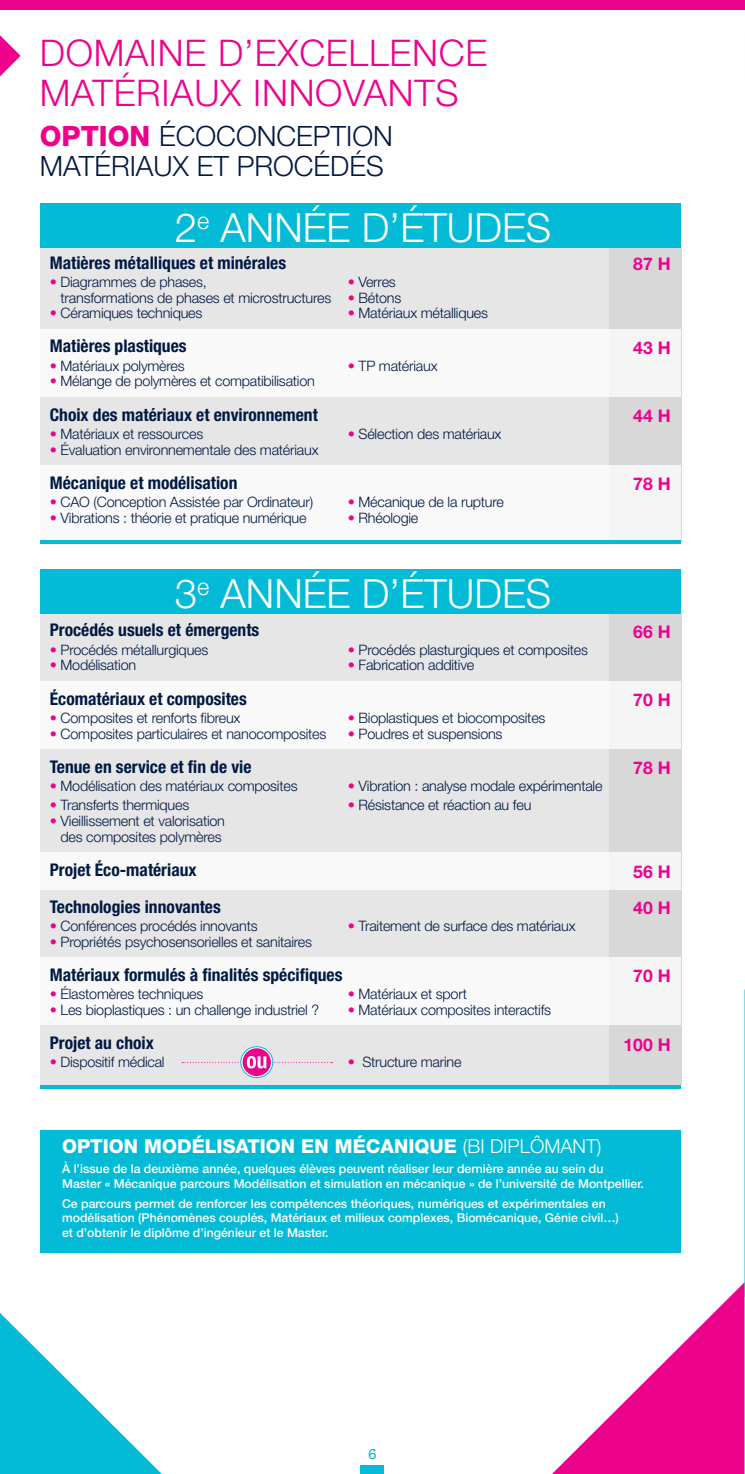
<style>
.page{position:relative;width:745px;height:1474px;background:#fff}
.page>*{position:absolute;margin:0;border:0;box-sizing:border-box;transform-origin:0 0}
.t1{font:300 40.25px "Helvetica Neue LT Std";color:#fff}
.t2{font:300 36.75px/40.2px "Helvetica Neue LT Std";letter-spacing:.02em;color:#ed028c}
.t3{font:300 28px/29.8px "Helvetica Neue LT Std";color:#001942}
.t4{font:800 19.25px "Helvetica Neue LT Std";color:#fff}
.t5{font:700 condensed 17.5px "Helvetica Neue LT Std";color:#001942}
.t6{font:700 17.5px "Helvetica Neue LT Std";color:#ed028c}
.t7{font:600 15.75px "Archer";color:#03bbd7}
.t8{font:300 14.35px/15.8px "Helvetica Neue LT Std";letter-spacing:-.015em;color:#001942}
.t9{font:500 12.25px/14.9px "Helvetica Neue LT Std";color:#fff}
.s1{font-weight:800;color:#ed028c}
.s2{color:#ed028c}
.s3{font-weight:300}
</style>
<div class="page">
<div style="left:0;top:0;width:744px;height:10px;background:#ed028c"></div>
<div style="left:360px;top:1464px;width:24px;height:9px;background:#03bbd7"></div>
<hr style="left:744px;top:989px;width:1px;height:307px;background:#03bbd7">
<div style="left:41px;top:204px;width:640px;height:338px;background:#e7e6e7"></div>
<div style="left:608px;top:247px;width:73px;height:295px;background:#d8d8d9"></div>
<div style="left:41px;top:329px;width:640px;height:68px;background:#fff"></div>
<div style="left:41px;top:465px;width:640px;height:75px;background:#fff"></div>
<hr style="left:41px;top:540px;width:640px;height:4px;background:#03bbd7">
<svg style="left:41px;top:1084px;width:640px;height:4px;background:#3bc5da"></svg>
<div style="left:41px;top:602px;width:640px;height:482px;background:#e7e6e7"></div>
<div style="left:608px;top:614px;width:73px;height:470px;background:#d8d8d9"></div>
<div style="left:41px;top:681px;width:640px;height:68px;background:#fff"></div>
<div style="left:41px;top:852px;width:640px;height:37px;background:#fff"></div>
<div style="left:41px;top:957px;width:640px;height:68px;background:#fff"></div>
<div style="left:41px;top:1130px;width:640px;height:122px;background:#03bbd7"></div>
<div style="left:41px;top:569px;width:640px;height:45px;background:#03bbd7"></div>
<div style="left:41px;top:203px;width:640px;height:44px;background:#03bbd7"></div>
<svg style="left:0;top:35px;width:21px;height:41px"></svg>
<svg style="left:241px;top:1046px;width:31px;height:31px"></svg>
<div style="left:240px;top:1046px;width:33px;height:31px;border:1px solid #03bbd7;border-radius:50%"></div>
<div style="left:242px;top:1048px;width:29px;height:28px;background:#ed028c;border-radius:50%"></div>
<svg style="left:182px;top:1056px;width:150px;height:12px"></svg>
<svg style="left:553px;top:1283px;width:191px;height:190px"></svg>
<svg style="left:0;top:1313px;width:161px;height:160px"></svg>
<h2 class="t2" style="left:40px;top:32px;width:448px">DOMAINE D’EXCELLENCE<br>MATÉRIAUX INNOVANTS</h2>
<h3 class="t3" style="left:40px;top:120px;width:354px"><span class="s1">OPTION</span> ÉCOCONCEPTION<br>MATÉRIAUX ET PROCÉDÉS</h3>
<h1 class="t1" style="left:175px;top:203px;width:378px">2<sup>e</sup> ANNÉE D’ÉTUDES</h1>
<p class="t5" style="left:50px;top:252px;width:238px">Matières métalliques et minérales</p>
<p class="t6" style="left:633px;top:253px;width:39px">87 H</p>
<p class="t8" style="left:50px;top:273px;width:158px"><span class="s2">•</span> Diagrammes de phases,</p>
<p class="t8" style="left:61px;top:273px;width:342px;text-indent:287px"><span class="s2">•</span> Verres transformations de phases et microstructures <span class="s2">•</span> Bétons</p>
<p class="t8" style="left:50px;top:305px;width:154px"><span class="s2">•</span> Céramiques techniques</p>
<p class="t8" style="left:347px;top:305px;width:142px"><span class="s2">•</span> Matériaux métalliques</p>
<p class="t5" style="left:50px;top:335px;width:138px">Matières plastiques</p>
<p class="t6" style="left:633px;top:337px;width:39px">43 H</p>
<p class="t8" style="left:50px;top:357px;width:136px"><span class="s2">•</span> Matériaux polymères</p>
<p class="t8" style="left:347px;top:357px;width:91px"><span class="s2">•</span> TP matériaux</p>
<p class="t8" style="left:50px;top:373px;width:266px"><span class="s2">•</span> Mélange de polymères et compatibilisation</p>
<p class="t5" style="left:50px;top:404px;width:269px">Choix des matériaux et environnement</p>
<p class="t6" style="left:633px;top:405px;width:39px">44 H</p>
<p class="t8" style="left:50px;top:425px;width:155px"><span class="s2">•</span> Matériaux et ressources</p>
<p class="t8" style="left:347px;top:425px;width:155px"><span class="s2">•</span> Sélection des matériaux</p>
<p class="t8" style="left:50px;top:441px;width:270px"><span class="s2">•</span> Évaluation environnementale des matériaux</p>
<p class="t5" style="left:50px;top:472px;width:189px">Mécanique et modélisation</p>
<p class="t6" style="left:633px;top:473px;width:39px">78 H</p>
<p class="t8" style="left:50px;top:493px;width:265px"><span class="s2">•</span> CAO (Conception Assistée par Ordinateur)</p>
<p class="t8" style="left:347px;top:493px;width:157px"><span class="s2">•</span> Mécanique de la rupture</p>
<p class="t8" style="left:50px;top:509px;width:258px"><span class="s2">•</span> Vibrations : théorie et pratique numérique</p>
<p class="t8" style="left:347px;top:509px;width:72px"><span class="s2">•</span> Rhéologie</p>
<h1 class="t1" style="left:175px;top:569px;width:378px">3<sup>e</sup> ANNÉE D’ÉTUDES</h1>
<p class="t5" style="left:50px;top:619px;width:211px">Procédés usuels et émergents</p>
<p class="t6" style="left:633px;top:621px;width:39px">66 H</p>
<p class="t8" style="left:50px;top:641px;width:160px"><span class="s2">•</span> Procédés métallurgiques</p>
<p class="t8" style="left:347px;top:641px;width:242px"><span class="s2">•</span> Procédés plasturgiques et composites</p>
<p class="t8" style="left:50px;top:657px;width:88px"><span class="s2">•</span> Modélisation</p>
<p class="t8" style="left:347px;top:657px;width:128px"><span class="s2">•</span> Fabrication additive</p>
<p class="t5" style="left:50px;top:687px;width:198px">Écomatériaux et composites</p>
<p class="t6" style="left:633px;top:689px;width:39px">70 H</p>
<p class="t8" style="left:50px;top:709px;width:192px"><span class="s2">•</span> Composites et renforts fibreux</p>
<p class="t8" style="left:347px;top:709px;width:199px"><span class="s2">•</span> Bioplastiques et biocomposites</p>
<p class="t8" style="left:50px;top:725px;width:278px"><span class="s2">•</span> Composites particulaires et nanocomposites</p>
<p class="t8" style="left:347px;top:725px;width:156px"><span class="s2">•</span> Poudres et suspensions</p>
<p class="t5" style="left:50px;top:756px;width:203px">Tenue en service et fin de vie</p>
<p class="t6" style="left:633px;top:757px;width:39px">78 H</p>
<p class="t8" style="left:50px;top:777px;width:249px"><span class="s2">•</span> Modélisation des matériaux composites</p>
<p class="t8" style="left:347px;top:777px;width:256px"><span class="s2">•</span> Vibration : analyse modale expérimentale</p>
<p class="t8" style="left:50px;top:797px;width:141px"><span class="s2">•</span> Transferts thermiques</p>
<p class="t8" style="left:347px;top:797px;width:185px"><span class="s2">•</span> Résistance et réaction au feu</p>
<p class="t8" style="left:50px;top:812px;width:176px;text-align:center"><span class="s2">•</span> Vieillissement et valorisation des composites polymères</p>
<p class="t5" style="left:50px;top:859px;width:148px">Projet Éco-matériaux</p>
<p class="t6" style="left:633px;top:860px;width:39px">56 H</p>
<p class="t5" style="left:50px;top:895px;width:172px">Technologies innovantes</p>
<p class="t6" style="left:633px;top:897px;width:39px">40 H</p>
<p class="t8" style="left:50px;top:917px;width:209px"><span class="s2">•</span> Conférences procédés innovants</p>
<p class="t8" style="left:347px;top:917px;width:229px"><span class="s2">•</span> Traitement de surface des matériaux</p>
<p class="t8" style="left:50px;top:933px;width:263px"><span class="s2">•</span> Propriétés psychosensorielles et sanitaires</p>
<p class="t5" style="left:50px;top:963px;width:294px">Matériaux formulés à finalités spécifiques</p>
<p class="t6" style="left:633px;top:965px;width:39px">70 H</p>
<p class="t8" style="left:50px;top:985px;width:155px"><span class="s2">•</span> Élastomères techniques</p>
<p class="t8" style="left:347px;top:985px;width:120px"><span class="s2">•</span> Matériaux et sport</p>
<p class="t8" style="left:50px;top:1001px;width:270px"><span class="s2">•</span> Les bioplastiques : un challenge industriel ?</p>
<p class="t8" style="left:347px;top:1001px;width:205px"><span class="s2">•</span> Matériaux composites interactifs</p>
<p class="t5" style="left:50px;top:1031px;width:105px">Projet au choix</p>
<p class="t6" style="left:623px;top:1033px;width:49px">100 H</p>
<p class="t8" style="left:50px;top:1053px;width:116px"><span class="s2">•</span> Dispositif médical</p>
<p class="t8" style="left:347px;top:1053px;width:115px"><span class="s2">•</span> Structure marine</p>
<h3 class="t4" style="left:62px;top:1134px;width:540px">OPTION MODÉLISATION EN MÉCANIQUE <span class="s3">(BI DIPLÔMANT)</span></h3>
<p class="t9" style="left:62px;top:1160px;width:583px">À l’issue de la deuxième année, quelques élèves peuvent réaliser leur dernière année au sein du<br>Master « Mécanique parcours Modélisation et simulation en mécanique » de l’université de Montpellier.</p>
<p class="t9" style="left:62px;top:1195px;width:558px">Ce parcours permet de renforcer les compétences théoriques, numériques et expérimentales en modélisation (Phénomènes couplés, Matériaux et milieux complexes, Biomécanique, Génie civil…) et d’obtenir le diplôme d’ingénieur et le Master.</p>
<p class="t7" style="left:368px;top:1441px;width:10px">6</p>
</div>
